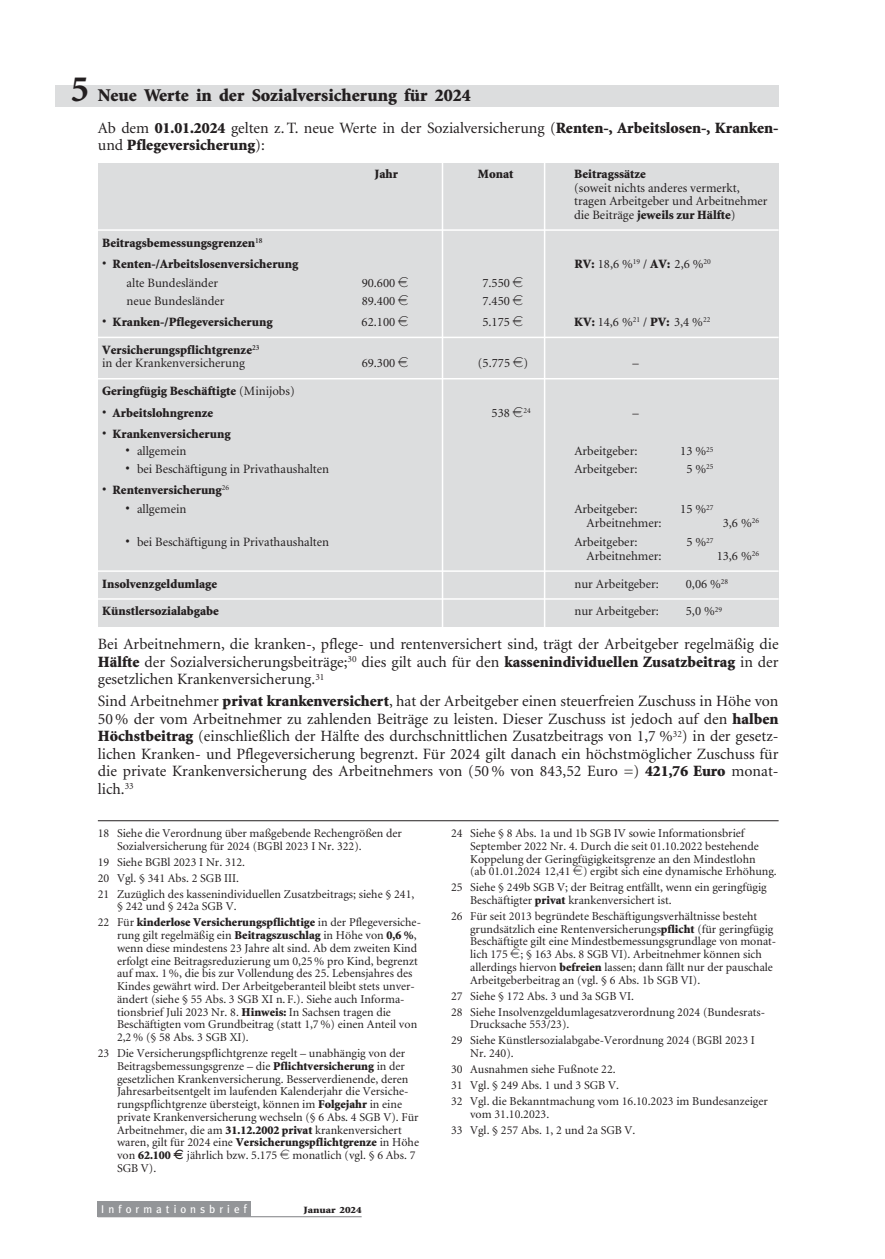
<style>
.page{position:relative;width:885px;height:1259px;background:#fff}
.page>*{position:absolute;margin:0;border:0;box-sizing:border-box;transform-origin:0 0}
.t1{font:900 18px "Minion";color:#231f20}
.t2{font:15.75px/17.4px "Minion";color:#231f20;text-align:justify}
.t3{font:900 15.75px/17.4px "Minion";color:#231f20}
.t4{font:12.75px/13.5px "Minion";color:#231f20}
.t5{font:900 12.75px/13.5px "Minion";color:#231f20}
.t6{font:12px/12.8px "Minion";color:#231f20}
.t7{font:11.25px "Meta";letter-spacing:.36em;color:#fff}
.t8{font:900 9.6px "Minion";color:#231f20;scale:1.15 1}
.s1{font-weight:700;font-size:37.5px}
.s2{font-weight:400}
.s3{font-weight:900}
.s4{font-weight:400;font-size:15px}
.s5{font-family:"Eurofont"}
.s6{font-size:15px}
.s7{font-size:12px}
</style>
<div class="page">
<div style="left:98px;top:163px;width:680px;height:464px;background:#dcddde"></div>
<hr style="left:441px;top:161px;width:2px;height:472px;background:#fff">
<hr style="left:544px;top:161px;width:1px;height:472px;background:#fff">
<div style="left:55px;top:85px;width:723px;height:21px;background:#dcddde"></div>
<div style="left:98px;top:1200px;width:153px;height:16px;background:#939598"></div>
<hr style="left:98px;top:1216px;width:263px;height:1px;background:#939598">
<hr style="left:98px;top:229px;width:680px;height:2px;background:#fff">
<hr style="left:98px;top:337px;width:680px;height:1px;background:#fff">
<hr style="left:98px;top:378px;width:680px;height:1px;background:#fff">
<hr style="left:98px;top:570px;width:680px;height:2px;background:#fff">
<hr style="left:98px;top:598px;width:680px;height:2px;background:#fff">
<hr style="left:98px;top:820px;width:680px;height:1px;background:#231f20">
<h1 class="t1" style="left:71px;top:88px;width:401px"><span class="s1">5</span> Neue Werte in der Sozialversicherung für 2024</h1>
<h2 class="t3" style="left:98px;top:120px;width:682px"><span class="s2">Ab dem</span> 01.01.2024 <span class="s2">gelten z. T. neue Werte in der Sozialversicherung (</span>Renten-, Arbeitslosen-, Kranken&shy;<span class="s2">und</span> Pflegeversicherung<span class="s2">):</span></h2>
<p class="t5" style="left:374px;top:168px;width:25px">Jahr</p>
<p class="t5" style="left:477px;top:168px;width:37px">Monat</p>
<p class="t5" style="left:574px;top:168px;width:73px">Beitragssätze</p>
<p class="t4" style="left:574px;top:182px;width:195px">(soweit nichts anderes vermerkt, tragen Arbeitgeber und Arbeitnehmer die Beiträge <span class="s3">jeweils zur Hälfte</span>)</p>
<p class="t5" style="left:102px;top:237px;width:162px">Beitragsbemessungsgrenzen<sup>18</sup></p>
<p class="t5" style="left:102px;top:258px;width:198px"><span class="s4">•</span> Renten-/Arbeitslosenversicherung</p>
<p class="t4" style="left:574px;top:258px;width:138px"><span class="s3">RV:</span> 18,6 %<sup>19</sup> / <span class="s3">AV:</span> 2,6 %<sup>20</sup></p>
<p class="t4" style="left:127px;top:277px;width:93px">alte Bundesländer</p>
<p class="t4" style="left:361px;top:277px;width:49px">90.600 <span class="s5">i</span></p>
<p class="t4" style="left:482px;top:277px;width:42px">7.550 <span class="s5">i</span></p>
<p class="t4" style="left:127px;top:295px;width:99px">neue Bundesländer</p>
<p class="t4" style="left:361px;top:295px;width:49px">89.400 <span class="s5">i</span></p>
<p class="t4" style="left:482px;top:295px;width:42px">7.450 <span class="s5">i</span></p>
<p class="t5" style="left:102px;top:316px;width:172px"><span class="s4">•</span> Kranken-/Pflegeversicherung</p>
<p class="t4" style="left:361px;top:316px;width:49px">62.100 <span class="s5">i</span></p>
<p class="t4" style="left:482px;top:316px;width:42px">5.175 <span class="s5">i</span></p>
<p class="t4" style="left:574px;top:316px;width:137px"><span class="s3">KV:</span> 14,6 %<sup>21</sup> / <span class="s3">PV:</span> 3,4 %<sup>22</sup></p>
<p class="t5" style="left:102px;top:344px;width:159px">Versicherungspflichtgrenze<sup>23 </sup><span class="s2">in der Krankenversicherung</span></p>
<p class="t4" style="left:361px;top:357px;width:49px">69.300 <span class="s5">i</span></p>
<p class="t4" style="left:478px;top:357px;width:52px">(5.775 <span class="s5">i</span>)</p>
<p class="t4" style="left:632px;top:357px;width:8px">–</p>
<p class="t5" style="left:102px;top:385px;width:194px">Geringfügig Beschäftigte <span class="s2">(Minijobs)</span></p>
<p class="t5" style="left:102px;top:407px;width:112px"><span class="s4">•</span> Arbeitslohngrenze</p>
<p class="t4" style="left:491px;top:407px;width:41px">538 <span class="s5">i</span><sup>24</sup></p>
<p class="t4" style="left:632px;top:407px;width:8px">–</p>
<p class="t5" style="left:102px;top:428px;width:130px"><span class="s4">•</span> Krankenversicherung</p>
<p class="t4" style="left:125px;top:445px;width:62px"><span class="s6">•</span> allgemein</p>
<p class="t4" style="left:574px;top:445px;width:64px">Arbeitgeber:</p>
<p class="t4" style="left:680px;top:445px;width:35px">13 %<sup>25</sup></p>
<p class="t4" style="left:125px;top:463px;width:205px"><span class="s6">•</span> bei Beschäftigung in Privathaushalten</p>
<p class="t4" style="left:574px;top:463px;width:64px">Arbeitgeber:</p>
<p class="t4" style="left:686px;top:463px;width:29px">5 %<sup>25</sup></p>
<p class="t5" style="left:102px;top:484px;width:129px"><span class="s4">•</span> Rentenversicherung<sup>26</sup></p>
<p class="t4" style="left:125px;top:503px;width:62px"><span class="s6">•</span> allgemein</p>
<p class="t4" style="left:574px;top:503px;width:64px">Arbeitgeber:</p>
<p class="t4" style="left:680px;top:503px;width:35px">15 %<sup>27</sup></p>
<p class="t4" style="left:586px;top:517px;width:76px">Arbeitnehmer:</p>
<p class="t4" style="left:722px;top:517px;width:38px">3,6 %<sup>26</sup></p>
<p class="t4" style="left:125px;top:536px;width:205px"><span class="s6">•</span> bei Beschäftigung in Privathaushalten</p>
<p class="t4" style="left:574px;top:536px;width:64px">Arbeitgeber:</p>
<p class="t4" style="left:686px;top:536px;width:29px">5 %<sup>27</sup></p>
<p class="t4" style="left:586px;top:550px;width:76px">Arbeitnehmer:</p>
<p class="t4" style="left:716px;top:550px;width:44px">13,6 %<sup>26</sup></p>
<p class="t5" style="left:102px;top:578px;width:116px">Insolvenzgeldumlage</p>
<p class="t4" style="left:574px;top:578px;width:86px">nur Arbeitgeber:</p>
<p class="t4" style="left:685px;top:578px;width:44px">0,06 %<sup>28</sup></p>
<p class="t5" style="left:102px;top:605px;width:118px">Künstlersozialabgabe</p>
<p class="t4" style="left:574px;top:605px;width:86px">nur Arbeitgeber:</p>
<p class="t4" style="left:685px;top:605px;width:38px">5,0 %<sup>29</sup></p>
<p class="t2" style="left:98px;top:637px;width:682px">Bei Arbeitnehmern, die kranken-, pflege- und rentenversichert sind, trägt der Arbeitgeber regelmäßig die <span class="s3">Hälfte</span> der Sozialversicherungsbeiträge;<sup>30</sup> dies gilt auch für den <span class="s3">kassenindividuellen Zusatzbeitrag</span> in der gesetzlichen Krankenversicherung.<sup>31</sup></p>
<p class="t2" style="left:98px;top:694px;width:682px">Sind Arbeitnehmer <span class="s3">privat krankenversichert</span>, hat der Arbeitgeber einen steuerfreien Zuschuss in Höhe von 50 % der vom Arbeitnehmer zu zahlenden Beiträge zu leisten. Dieser Zuschuss ist jedoch auf den <span class="s3">halben Höchstbeitrag</span> (einschließlich der Hälfte des durchschnittlichen Zusatzbeitrags von 1,7 %<sup>32</sup>) in der gesetz&shy;lichen Kranken- und Pflegeversicherung begrenzt. Für 2024 gilt danach ein höchstmöglicher Zuschuss für die private Krankenversicherung des Arbeitnehmers von (50 % von 843,52 Euro =) <span class="s3">421,76 Euro</span> monat&shy;lich.<sup>33</sup></p>
<p class="t6" style="left:117px;top:828px;width:286px;text-indent:-19px">18 Siehe die Verordnung über maßgebende Rechengrößen der<br>Sozialversicherung für 2024 (BGBl 2023 I Nr. 322).</p>
<p class="t6" style="left:98px;top:855px;width:318px;line-height:15.9px">19 Siehe BGBl 2023 I Nr. 312.<br>20 Vgl. § 341 Abs. 2 SGB III.<br>21 Zuzüglich des kassenindividuellen Zusatzbeitrags; siehe § 241,</p>
<p class="t6" style="left:98px;top:899px;width:325px;line-height:15.9px;text-indent:19px">§ 242 und § 242a SGB V.<br>22 Für <span class="s3">kinderlose Versicherungspflichtige</span> in der Pflegeversiche-</p>
<p class="t6" style="left:117px;top:930px;width:302px">rung gilt regelmäßig ein <span class="s3">Beitragszuschlag</span> in Höhe von <span class="s3">0,6 %</span>, wenn diese mindestens 23 Jahre alt sind. Ab dem zweiten Kind erfolgt eine Beitragsreduzierung um 0,25 % pro Kind, begrenzt auf max. 1 %, die bis zur Vollendung des 25. Lebensjahres des Kindes gewährt wird. Der Arbeitgeberanteil bleibt stets unver&shy;ändert (siehe § 55 Abs. 3 SGB XI n. F.). Siehe auch Informa&shy;tionsbrief Juli 2023 Nr. 8. <span class="s3">Hinweis:</span> In Sachsen tragen die Beschäftigten vom Grundbeitrag (statt 1,7 %) einen Anteil von 2,2 % (§ 58 Abs. 3 SGB XI).</p>
<p class="t6" style="left:117px;top:1047px;width:303px;text-indent:-19px">23 Die Versicherungspflichtgrenze regelt – unabhängig von der Beitragsbemessungsgrenze – die <span class="s3">Pflichtversicherung</span> in der gesetzlichen Krankenversicherung. Besserverdienende, deren Jahresarbeitsentgelt im laufenden Kalenderjahr die Versiche&shy;rungspflichtgrenze übersteigt, können im <span class="s3">Folgejahr</span> in eine private Krankenversicherung wechseln (§ 6 Abs. 4 SGB V). Für Arbeitnehmer, die am <span class="s3">31.12.2002 privat</span> krankenversichert waren, gilt für 2024 eine <span class="s3">Versicherungspflichtgrenze</span> in Höhe von <span class="s3">62.100</span> <span class="s5">I</span> jährlich bzw. 5.175 <span class="s5">i</span> monatlich (vgl. § 6 Abs. 7<br>SGB V).</p>
<p class="t6" style="left:470px;top:828px;width:308px;text-indent:-19px">24 Siehe § 8 Abs. 1a und 1b SGB IV sowie Informationsbrief September 2022 Nr. 4. Durch die seit 01.10.2022 bestehende Koppelung der Geringfügigkeitsgrenze an den Mindestlohn<br>(ab 01.01.2024 12,41 <span class="s5">i</span>) ergibt sich eine dynamische Erhöhung.</p>
<p class="t6" style="left:470px;top:882px;width:298px;text-indent:-19px">25 Siehe § 249b SGB V; der Beitrag entfällt, wenn ein geringfügig<br>Beschäftigter <span class="s3">privat</span> krankenversichert ist.</p>
<p class="t6" style="left:470px;top:910px;width:308px;text-indent:-19px">26 Für seit 2013 begründete Beschäftigungsverhältnisse besteht grundsätzlich eine Rentenversicherungs<span class="s3">pflicht</span> (für geringfügig Beschäftigte gilt eine Mindestbemessungsgrundlage von monat&shy;lich 175 <span class="s5">i</span>; § 163 Abs. 8 SGB VI). Arbeitnehmer können sich allerdings hiervon <span class="s3">befreien</span> lassen; dann fällt nur der pauschale Arbeitgeberbeitrag an (vgl. § 6 Abs. 1b SGB VI).</p>
<p class="t6" style="left:451px;top:989px;width:316px;line-height:15.9px">27 Siehe § 172 Abs. 3 und 3a SGB VI.<br>28 Siehe Insolvenzgeldumlagesatzverordnung 2024 (Bundesrats-</p>
<p class="t6" style="left:451px;top:1017px;width:305px;line-height:15.9px;text-indent:19px">Drucksache 553/23).<br>29 Siehe Künstlersozialabgabe-Verordnung 2024 (BGBl 2023 I</p>
<p class="t6" style="left:451px;top:1046px;width:318px;line-height:15.9px;text-indent:19px">Nr. 240).<br>30 Ausnahmen siehe Fußnote 22.<br>31 Vgl. § 249 Abs. 1 und 3 SGB V.<br>32 Vgl. die Bekanntmachung vom 16.10.2023 im Bundesanzeiger</p>
<p class="t6" style="left:451px;top:1106px;width:186px;line-height:15.9px;text-indent:19px">vom 31.10.2023.<br>33 Vgl. § 257 Abs. 1, 2 und 2a SGB V.</p>
<p class="t7" style="left:101px;top:1202px;width:147px">Informationsbrie<span class="s7">f</span></p>
<p class="t8" style="left:303px;top:1206px;width:52px">Januar 2024</p>
</div>
